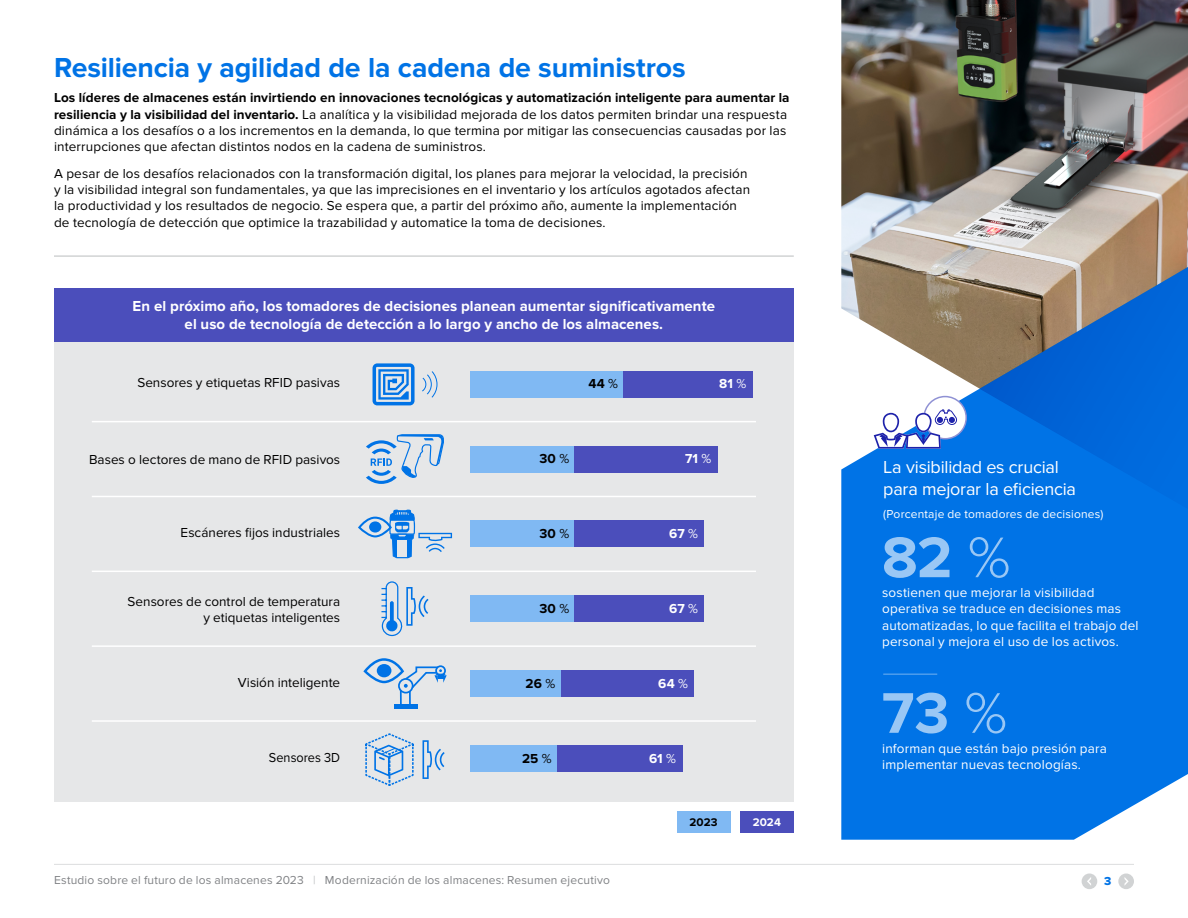
<style>
.page{position:relative;width:1188px;height:918px;background:#fff}
.page>*{position:absolute;margin:0;border:0;box-sizing:border-box;transform-origin:0 0}
.t1{font:700 59.4px "Proxima Nova";color:#99c7f5}
.t2{font:700 28.5px "Proxima Nova";letter-spacing:-.005em;color:#0073e6}
.t3{font:18px/21.6px "Proxima Nova";letter-spacing:-.01em;color:#fff}
.t4{font:700 15px/18px "Proxima Nova";letter-spacing:.005em;color:#fff;text-align:center}
.t5{font:13.5px/16.2px "Proxima Nova";letter-spacing:.01em;color:#000}
.t6{font:13.5px/16.2px "Proxima Nova";letter-spacing:.01em;color:#fff}
.t7{font:700 13.5px "Proxima Nova";letter-spacing:.01em;color:#000}
.t8{font:700 13.5px "Proxima Nova";letter-spacing:.005em;color:#fff}
.t9{font:13.5px "Proxima Nova";letter-spacing:.01em;color:#000;scale:.94 1}
.t10{font:12px "Proxima Nova";letter-spacing:.015em;color:#808285}
.t11{font:12px "Proxima Nova";letter-spacing:.015em;color:#fff}
.t12{font:12px "Proxima Nova Extrabld";color:#0073e6}
.t13{font:700 11.55px "Proxima Nova";color:#000}
.t14{font:700 11.55px "Proxima Nova";color:#fff}
.s1{font-weight:700}
.s2{font-weight:400}
.s3{color:#bcbec0}
.s4{font-weight:300}
</style>
<div class="page">
<div style="left:740px;top:811px;width:54px;height:22px;background:#4b4ebb"></div>
<div style="left:677px;top:811px;width:54px;height:22px;background:#80b9f3"></div>
<img style="left:841px;top:0;width:347px;height:267px">
<div style="left:841px;top:267px;width:347px;height:573px;background:#0073e6"></div>
<svg style="left:848px;top:267px;width:340px;height:322px;background:#387fc9"></svg>
<div style="left:54px;top:341px;width:740px;height:460px;background:#e6e7e8"></div>
<hr style="left:54px;top:864px;width:1080px;height:1px;background:#dcddde">
<div style="left:1118px;top:874px;width:16px;height:15px;background:#d1d3d4;border-radius:50%"></div>
<svg style="left:1124px;top:877px;width:5px;height:9px"></svg>
<div style="left:1082px;top:874px;width:15px;height:15px;background:#d1d3d4;border-radius:50%"></div>
<svg style="left:1087px;top:877px;width:4px;height:8px"></svg>
<div style="left:54px;top:288px;width:740px;height:54px;background:#4b4ebb"></div>
<hr style="left:54px;top:255px;width:740px;height:2px;background:#d1d3d4">
<hr style="left:92px;top:421px;width:664px;height:1px;background:#fff">
<hr style="left:883px;top:673px;width:54px;height:2px;background:#4d9ded">
<div style="left:924px;top:397px;width:42px;height:42px;background:#fff;border-radius:50%"></div>
<div style="left:923px;top:396px;width:44px;height:43px;border:2px solid #8f91d4;border-radius:50%"></div>
<svg style="left:874px;top:409px;width:83px;height:40px"></svg>
<div style="left:470px;top:446px;width:105px;height:27px;background:#80b9f3"></div>
<div style="left:575px;top:446px;width:143px;height:27px;background:#4b4ebb"></div>
<div style="left:470px;top:670px;width:91px;height:27px;background:#80b9f3"></div>
<div style="left:561px;top:670px;width:133px;height:27px;background:#4b4ebb"></div>
<div style="left:470px;top:520px;width:105px;height:27px;background:#80b9f3"></div>
<div style="left:575px;top:520px;width:129px;height:27px;background:#4b4ebb"></div>
<div style="left:470px;top:595px;width:105px;height:27px;background:#80b9f3"></div>
<div style="left:575px;top:595px;width:129px;height:27px;background:#4b4ebb"></div>
<div style="left:470px;top:371px;width:154px;height:27px;background:#80b9f3"></div>
<div style="left:624px;top:371px;width:129px;height:27px;background:#4b4ebb"></div>
<div style="left:470px;top:745px;width:87px;height:27px;background:#80b9f3"></div>
<div style="left:557px;top:745px;width:126px;height:27px;background:#4b4ebb"></div>
<div style="left:394px;top:704px;width:24px;height:5px;background:#0073e6"></div>
<svg style="left:363px;top:658px;width:84px;height:46px"></svg>
<div style="left:377px;top:664px;width:14px;height:13px;background:#0073e6;border-radius:50%"></div>
<svg style="left:381px;top:581px;width:48px;height:56px"></svg>
<svg style="left:373px;top:363px;width:42px;height:42px"></svg>
<svg style="left:422px;top:371px;width:16px;height:27px"></svg>
<svg style="left:423px;top:740px;width:22px;height:39px"></svg>
<svg style="left:365px;top:733px;width:49px;height:53px"></svg>
<svg style="left:358px;top:434px;width:94px;height:125px"></svg>
<hr style="left:92px;top:496px;width:664px;height:1px;background:#fff">
<hr style="left:92px;top:571px;width:664px;height:1px;background:#fff">
<hr style="left:92px;top:645px;width:664px;height:2px;background:#fff">
<hr style="left:92px;top:720px;width:664px;height:2px;background:#fff">
<h2 class="t2" style="left:54px;top:51px;width:633px">Resiliencia y agilidad de la cadena de suministros</h2>
<p class="t5" style="left:54px;top:90px;width:737px"><span class="s1">Los líderes de almacenes están invirtiendo en innovaciones tecnológicas y automatización inteligente para aumentar la resiliencia y la visibilidad del inventario.</span> La analítica y la visibilidad mejorada de los datos permiten brindar una respuesta dinámica a los desafíos o a los incrementos en la demanda, lo que termina por mitigar las consecuencias causadas por las interrupciones que afectan distintos nodos en la cadena de suministros.</p>
<p class="t5" style="left:54px;top:166px;width:698px">A pesar de los desafíos relacionados con la transformación digital, los planes para mejorar la velocidad, la precisión y la visibilidad integral son fundamentales, ya que las imprecisiones en el inventario y los artículos agotados afectan la productividad y los resultados de negocio. Se espera que, a partir del próximo año, aumente la implementación de tecnología de detección que optimice la trazabilidad y automatice la toma de decisiones.</p>
<p class="t4" style="left:133px;top:298px;width:584px">En el próximo año, los tomadores de decisiones planean aumentar significativamente el uso de tecnología de detección a lo largo y ancho de los almacenes.</p>
<p class="t5" style="left:137px;top:375px;width:204px">Sensores y etiquetas RFID pasivas</p>
<p class="t7" style="left:588px;top:376px;width:31px">44 <span class="s2">%</span></p>
<p class="t8" style="left:719px;top:376px;width:29px">81 <span class="s2">%</span></p>
<p class="t5" style="left:89px;top:452px;width:253px">Bases o lectores de mano de RFID pasivos</p>
<p class="t7" style="left:539px;top:451px;width:31px">30 <span class="s2">%</span></p>
<p class="t8" style="left:685px;top:451px;width:28px">71 <span class="s2">%</span></p>
<p class="t5" style="left:181px;top:525px;width:161px">Escáneres fijos industriales</p>
<p class="t7" style="left:539px;top:526px;width:31px">30 <span class="s2">%</span></p>
<p class="t8" style="left:669px;top:526px;width:30px">67 <span class="s2">%</span></p>
<p class="t5" style="left:128px;top:593px;width:214px;text-align:right">Sensores de control de temperatura y etiquetas inteligentes</p>
<p class="t7" style="left:539px;top:601px;width:31px">30 <span class="s2">%</span></p>
<p class="t8" style="left:669px;top:601px;width:30px">67 <span class="s2">%</span></p>
<p class="t5" style="left:238px;top:674px;width:104px">Visión inteligente</p>
<p class="t7" style="left:526px;top:675px;width:31px">26 <span class="s2">%</span></p>
<p class="t8" style="left:658px;top:675px;width:31px">64 <span class="s2">%</span></p>
<p class="t9" style="left:269px;top:749px;width:77px">Sensores 3D</p>
<p class="t7" style="left:522px;top:750px;width:31px">25 <span class="s2">%</span></p>
<p class="t8" style="left:649px;top:750px;width:28px">61 <span class="s2">%</span></p>
<p class="t10" style="left:54px;top:873px;width:557px">Estudio sobre el futuro de los almacenes 2023 <span class="s3">|</span> Modernización de los almacenes: Resumen ejecutivo</p>
<p class="t13" style="left:690px;top:815px;width:30px">2023</p>
<p class="t14" style="left:753px;top:815px;width:30px">2024</p>
<h3 class="t3" style="left:883px;top:457px;width:194px">La visibilidad es crucial para mejorar la eficiencia</h3>
<p class="t11" style="left:883px;top:507px;width:222px">(Porcentaje de tomadores de decisiones)</p>
<h1 class="t1" style="left:882px;top:523px;width:130px">82 <span class="s4">%</span></h1>
<p class="t6" style="left:882px;top:585px;width:258px">sostienen que mejorar la visibilidad operativa se traduce en decisiones mas automatizadas, lo que facilita el trabajo del personal y mejora el uso de los activos.</p>
<h1 class="t1" style="left:882px;top:679px;width:127px">73 <span class="s4">%</span></h1>
<p class="t6" style="left:882px;top:741px;width:226px">informan que están bajo presión para implementar nuevas tecnologías.</p>
<p class="t12" style="left:1104px;top:872px;width:9px">3</p>
</div>
